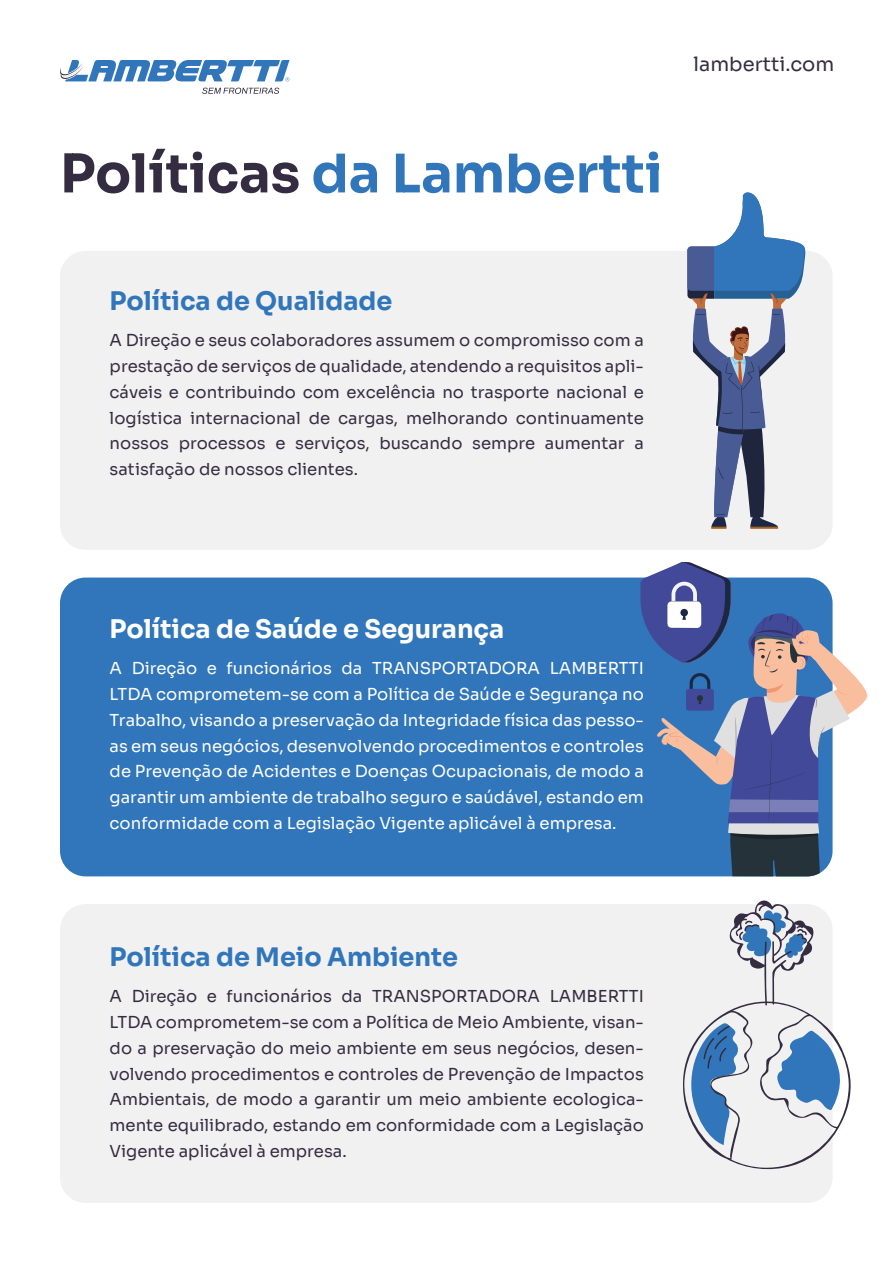
<style>
.page{position:relative;width:893px;height:1263px;background:#fff}
.page>*{position:absolute;margin:0;border:0;box-sizing:border-box;transform-origin:0 0}
.t1{font:700 53.1px "Sora";color:#3176bb}
.t2{font:700 25.5px "Sora";color:#3176bb}
.t3{font:700 25.5px "Sora";color:#fff}
.t4{font:19.5px "Sora";color:#342c41}
.t5{font:16.5px/25.8px "Sora";color:#342c41;text-align:justify}
.t6{font:16.5px/25.8px "Sora";color:#fff;text-align:justify}
.s1{color:#342c41}
</style>
<div class="page">
<svg style="left:202px;top:88px;width:77px;height:6px"></svg>
<svg style="left:60px;top:60px;width:230px;height:21px"></svg>
<div style="left:60px;top:251px;width:773px;height:299px;background:#f1f1f1;border-radius:26px"></div>
<div style="left:60px;top:577px;width:580px;height:299px;background:#3176bb"></div>
<div style="left:60px;top:904px;width:773px;height:299px;background:#f1f1f1;border-radius:26px"></div>
<svg style="left:687px;top:192px;width:119px;height:337px"></svg>
<svg style="left:640px;top:562px;width:228px;height:314px"></svg>
<svg style="left:683px;top:900px;width:168px;height:270px"></svg>
<svg style="left:738px;top:910px;width:69px;height:48px"></svg>
<svg style="left:684px;top:1022px;width:55px;height:123px"></svg>
<h1 class="t1" style="left:60px;top:149px;width:604px"><span class="s1">Políticas</span> da Lambertti</h1>
<p class="t4" style="left:694px;top:55px;width:142px">lambertti.com</p>
<h2 class="t2" style="left:110px;top:289px;width:284px">Política de Qualidade</h2>
<p class="t5" style="left:110px;top:328px;width:536px">A Direção e seus colaboradores assumem o compromisso com a prestação de serviços de qualidade, atendendo a requisitos apli&shy;cáveis e contribuindo com excelência no trasporte nacional e logística internacional de cargas, melhorando continuamente nossos processos e serviços, buscando sempre aumentar a satisfação de nossos clientes.</p>
<h2 class="t3" style="left:110px;top:617px;width:396px">Política de Saúde e Segurança</h2>
<p class="t6" style="left:110px;top:656px;width:536px">A Direção e funcionários da TRANSPORTADORA LAMBERTTI LTDA comprometem-se com a Política de Saúde e Segurança no Trabalho, visando a preservação da Integridade física das pesso&shy;as em seus negócios, desenvolvendo procedimentos e controles de Prevenção de Acidentes e Doenças Ocupacionais, de modo a garantir um ambiente de trabalho seguro e saúdável, estando em conformidade com a Legislação Vigente aplicável à empresa.</p>
<h2 class="t2" style="left:110px;top:945px;width:350px">Política de Meio Ambiente</h2>
<p class="t5" style="left:110px;top:984px;width:536px">A Direção e funcionários da TRANSPORTADORA LAMBERTTI LTDA comprometem-se com a Política de Meio Ambiente, visan&shy;do a preservação do meio ambiente em seus negócios, desen&shy;volvendo procedimentos e controles de Prevenção de Impactos Ambientais, de modo a garantir um meio ambiente ecologica&shy;mente equilibrado, estando em conformidade com a Legislação Vigente aplicável à empresa.</p>
</div>
